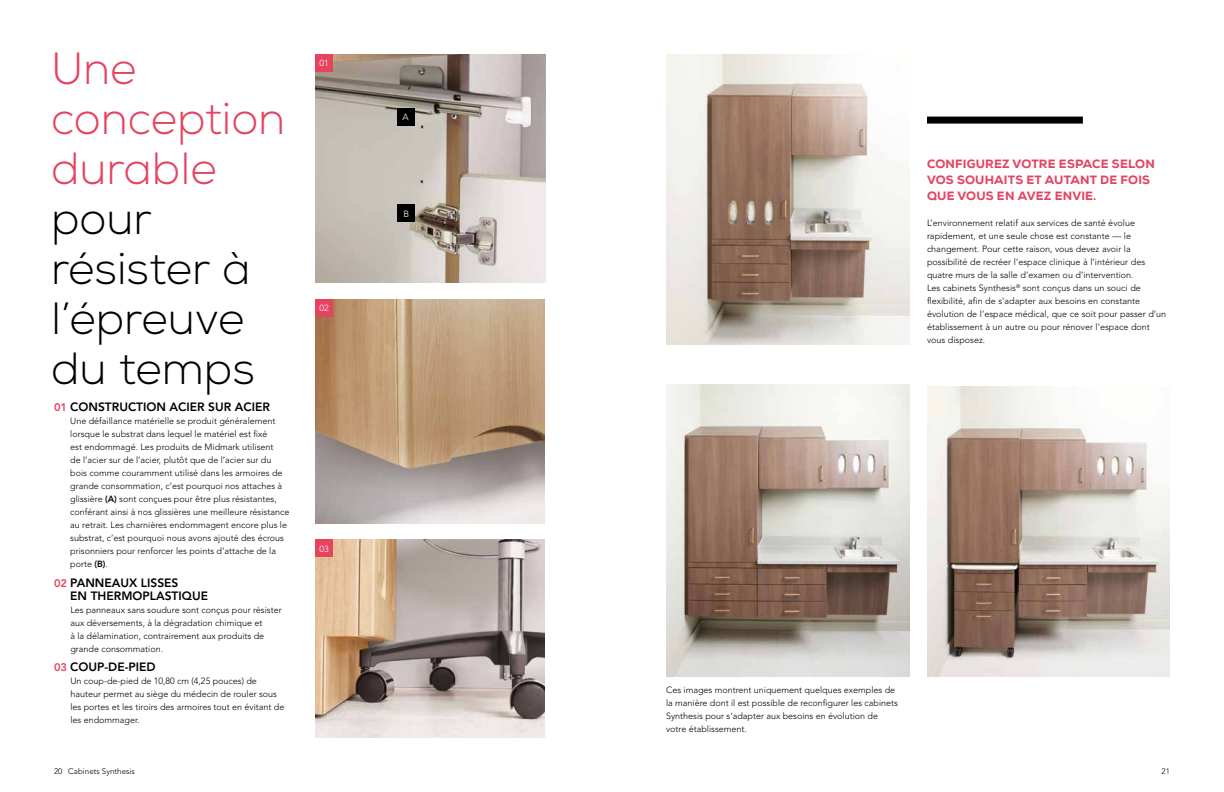
<style>
.page{position:relative;width:1224px;height:792px;background:#fff}
.page>*{position:absolute;margin:0;border:0;box-sizing:border-box;transform-origin:0 0}
.t1{font:300 45px/50px "Nexa";color:#000}
.Body_Style_3{font:800 12px/13px "Avenir LT Pro";color:#000}
.NEW_SUBHEAD{font:800 12px/16px "Nexa";letter-spacing:.015em;color:#e54360}
.Body_Style_3-2{font:300 9px/13px "Avenir LT Pro";color:#000}
.Numbers_and_Stats_Style_2{font:300 9px "Avenir LT Pro";color:#fff}
.Numbers_and_Stats_Style_2-2{font:300 8.9px "Avenir LT Pro";color:#fff}
.t2{font:300 8px "Avenir LT Pro";letter-spacing:-.005em;color:#000}
.s1{color:#e54360}
.s2{font-size:11px;color:#e54360}
.s3{font-weight:800}
</style>
<div class="page">
<img style="left:315px;top:299px;width:230px;height:225px">
<img style="left:315px;top:54px;width:230px;height:229px">
<div style="left:397px;top:204px;width:18px;height:18px;background:#000"></div>
<div style="left:397px;top:108px;width:18px;height:18px;background:#000"></div>
<img style="left:315px;top:539px;width:230px;height:199px">
<img style="left:666px;top:384px;width:243px;height:292px">
<img style="left:927px;top:386px;width:243px;height:290px">
<img style="left:666px;top:54px;width:243px;height:291px">
<div style="left:927px;top:117px;width:156px;height:7px;background:#000"></div>
<div style="left:315px;top:54px;width:18px;height:18px;background:#e54360"></div>
<div style="left:315px;top:299px;width:18px;height:18px;background:#e54360"></div>
<div style="left:315px;top:539px;width:18px;height:18px;background:#e54360"></div>
<p class="t1" style="left:51px;top:45px;width:236px"><span class="s1">Une conception durable </span>pour résister à l’épreuve du temps</p>
<p class="Body_Style_3" style="left:54px;top:401px;width:218px"><span class="s2">01</span> CONSTRUCTION ACIER SUR ACIER</p>
<p class="Body_Style_3-2" style="left:70px;top:415px;width:221px">Une défaillance matérielle se produit généralement lorsque le substrat dans lequel le matériel est fixé<br>est endommagé. Les produits de Midmark utilisent<br>de l’acier sur de l’acier, plutôt que de l’acier sur du bois comme couramment utilisé dans les armoires de grande consommation, c’est pourquoi nos attaches à glissière <span class="s3">(A)</span> sont conçues pour être plus résistantes, conférant ainsi à nos glissières une meilleure résistance au retrait. Les charnières endommagent encore plus le substrat, c’est pourquoi nous avons ajouté des écrous prisonniers pour renforcer les points d’attache de la porte <span class="s3">(B)</span>.</p>
<p class="Body_Style_3" style="left:70px;top:576px;width:139px;text-indent:-16px"><span class="s2">02</span> PANNEAUX LISSES<br>EN THERMOPLASTIQUE</p>
<p class="Body_Style_3-2" style="left:70px;top:603px;width:213px">Les panneaux sans soudure sont conçus pour résister aux déversements, à la dégradation chimique et<br>à la délamination, contrairement aux produits de grande consommation.</p>
<p class="Body_Style_3" style="left:54px;top:661px;width:103px"><span class="s2">03</span> COUP-DE-PIED</p>
<p class="Body_Style_3-2" style="left:70px;top:675px;width:216px">Un coup-de-pied de 10,80 cm (4,25 pouces) de hauteur permet au siège du médecin de rouler sous les portes et les tiroirs des armoires tout en évitant de les endommager.</p>
<p class="Numbers_and_Stats_Style_2-2" style="left:319px;top:58px;width:11px">01</p>
<p class="Numbers_and_Stats_Style_2-2" style="left:319px;top:303px;width:11px">02</p>
<p class="Numbers_and_Stats_Style_2-2" style="left:319px;top:543px;width:11px">03</p>
<p class="Numbers_and_Stats_Style_2" style="left:403px;top:112px;width:8px">A</p>
<p class="Numbers_and_Stats_Style_2" style="left:404px;top:209px;width:7px">B</p>
<p class="NEW_SUBHEAD" style="left:927px;top:156px;width:229px">CONFIGUREZ VOTRE ESPACE SELON<br>VOS SOUHAITS ET AUTANT DE FOIS<br>QUE VOUS EN AVEZ ENVIE.</p>
<p class="Body_Style_3-2" style="left:927px;top:216px;width:241px">L’environnement relatif aux services de santé évolue rapidement, et une seule chose est constante — le changement. Pour cette raison, vous devez avoir la possibilité de recréer l’espace clinique à l’intérieur des quatre murs de la salle d’examen ou d’intervention.<br>Les cabinets Synthesis<sup>®</sup> sont conçus dans un souci de flexibilité, afin de s’adapter aux besoins en constante évolution de l’espace médical, que ce soit pour passer d’un établissement à un autre ou pour rénover l’espace dont vous disposez.</p>
<p class="Body_Style_3-2" style="left:666px;top:683px;width:234px">Ces images montrent uniquement quelques exemples de la manière dont il est possible de reconfigurer les cabinets Synthesis pour s’adapter aux besoins en évolution de votre établissement.</p>
<p class="t2" style="left:54px;top:766px;width:82px">20 Cabinets Synthesis</p>
<p class="t2" style="left:1162px;top:767px;width:10px">21</p>
</div>
